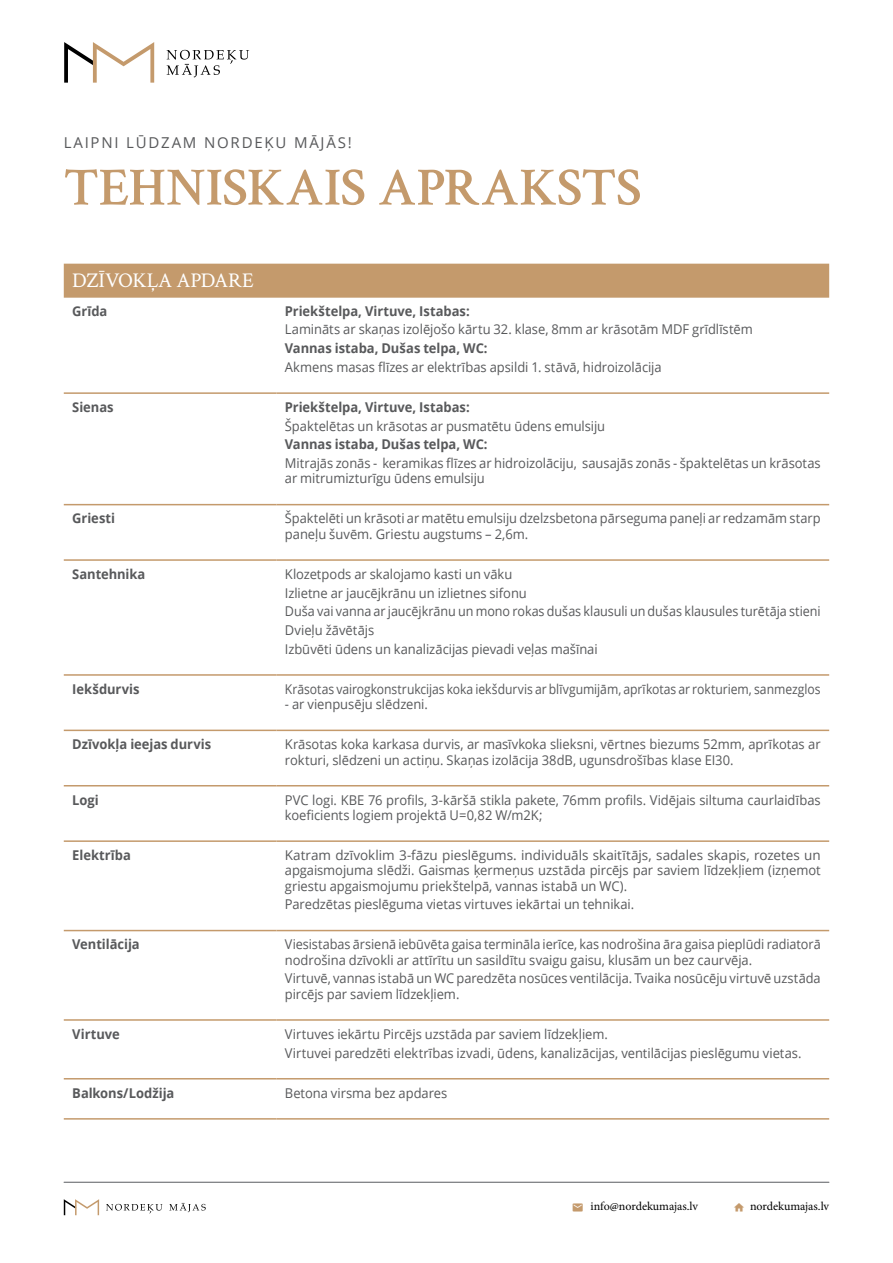
<style>
.page{position:relative;width:893px;height:1263px;background:#fff}
.page>*{position:absolute;margin:0;border:0;box-sizing:border-box;transform-origin:0 0}
.t1{font:600 54px "Crimson Text";color:#c49a6c}
.t2{font:21px "Crimson Text";letter-spacing:-.01em;color:#fff}
.t3{font:15px "Open Sans";letter-spacing:.12em;color:#58595b}
.t4{font:13.5px/18.8px "Open Sans";letter-spacing:-.005em;color:#58595b;scale:.96 1}
.t5{font:13.5px/15.3px "Open Sans";letter-spacing:-.005em;color:#58595b;scale:.95 1}
.t6{font:700 13.5px "Open Sans";letter-spacing:-.005em;color:#58595b;scale:.96 1}
.t7{font:13.5px/15.3px "Open Sans";letter-spacing:-.005em;color:#58595b;text-align:justify}
.t8{font:13.5px/15.3px "Open Sans";letter-spacing:-.005em;color:#58595b;scale:.94 1}
.t9{font:13.5px "Open Sans";letter-spacing:-.005em;color:#58595b;scale:.9 1}
.t10{font:12px "Minion Pro";letter-spacing:-.005em;color:#000}
</style>
<div class="page">
<svg style="left:64px;top:42px;width:90px;height:41px"></svg>
<svg style="left:167px;top:50px;width:82px;height:27px"></svg>
<svg style="left:64px;top:1199px;width:35px;height:16px"></svg>
<svg style="left:106px;top:1204px;width:56px;height:9px"></svg>
<svg style="left:169px;top:1203px;width:37px;height:9px"></svg>
<hr style="left:64px;top:1182px;width:765px;height:1px;background:#808285">
<div style="left:64px;top:264px;width:765px;height:34px;background:#c49a6c"></div>
<hr style="left:64px;top:392px;width:212px;height:2px;background:#c49a6c">
<hr style="left:276px;top:392px;width:553px;height:2px;background:#c49a6c">
<hr style="left:64px;top:504px;width:212px;height:1px;background:#c49a6c">
<hr style="left:276px;top:504px;width:553px;height:1px;background:#c49a6c">
<hr style="left:64px;top:559px;width:212px;height:2px;background:#c49a6c">
<hr style="left:276px;top:559px;width:553px;height:2px;background:#c49a6c">
<hr style="left:64px;top:674px;width:212px;height:2px;background:#c49a6c">
<hr style="left:276px;top:674px;width:553px;height:2px;background:#c49a6c">
<hr style="left:64px;top:730px;width:212px;height:1px;background:#c49a6c">
<hr style="left:276px;top:730px;width:553px;height:1px;background:#c49a6c">
<hr style="left:64px;top:785px;width:212px;height:1px;background:#c49a6c">
<hr style="left:276px;top:785px;width:553px;height:1px;background:#c49a6c">
<hr style="left:64px;top:840px;width:212px;height:2px;background:#c49a6c">
<hr style="left:276px;top:840px;width:553px;height:2px;background:#c49a6c">
<hr style="left:64px;top:930px;width:212px;height:1px;background:#c49a6c">
<hr style="left:276px;top:930px;width:553px;height:1px;background:#c49a6c">
<hr style="left:64px;top:1019px;width:212px;height:2px;background:#c49a6c">
<hr style="left:276px;top:1019px;width:553px;height:2px;background:#c49a6c">
<hr style="left:64px;top:1078px;width:212px;height:1px;background:#c49a6c">
<hr style="left:276px;top:1078px;width:553px;height:1px;background:#c49a6c">
<hr style="left:64px;top:1118px;width:212px;height:1px;background:#c49a6c">
<hr style="left:276px;top:1118px;width:553px;height:1px;background:#c49a6c">
<p class="t3" style="left:64px;top:132px;width:289px">LAIPNI LŪDZAM NORDEĶU MĀJĀS!</p>
<h1 class="t1" style="left:64px;top:149px;width:579px">TEHNISKAIS APRAKSTS</h1>
<h2 class="t2" style="left:72px;top:266px;width:183px">DZĪVOKĻA APDARE</h2>
<p class="t6" style="left:72px;top:301px;width:38px">Grīda</p>
<p class="t6" style="left:285px;top:301px;width:194px">Priekštelpa, Virtuve, Istabas:</p>
<p class="t4" style="left:285px;top:320px;width:489px">Lamināts ar skaņas izolējošo kārtu 32. klase, 8mm ar krāsotām MDF grīdlīstēm</p>
<p class="t6" style="left:285px;top:339px;width:213px">Vannas istaba, Dušas telpa, WC:</p>
<p class="t4" style="left:285px;top:357px;width:394px">Akmens masas flīzes ar elektrības apsildi 1. stāvā, hidroizolācija</p>
<p class="t6" style="left:72px;top:397px;width:45px">Sienas</p>
<p class="t6" style="left:285px;top:397px;width:194px">Priekštelpa, Virtuve, Istabas:</p>
<p class="t4" style="left:285px;top:416px;width:335px">Špaktelētas un krāsotas ar pusmatētu ūdens emulsiju</p>
<p class="t6" style="left:285px;top:435px;width:213px">Vannas istaba, Dušas telpa, WC:</p>
<p class="t4" style="left:285px;top:455px;width:560px;line-height:15.3px">Mitrajās zonās - keramikas flīzes ar hidroizolāciju, sausajās zonās - špaktelētas un krāsotas ar mitrumizturīgu ūdens emulsiju</p>
<p class="t6" style="left:72px;top:509px;width:46px">Griesti</p>
<p class="t5" style="left:285px;top:511px;width:565px">Špaktelēti un krāsoti ar matētu emulsiju dzelzsbetona pārseguma paneļi ar redzamām starp paneļu šuvēm. Griestu augstums – 2,6m.</p>
<p class="t6" style="left:72px;top:564px;width:78px">Santehnika</p>
<p class="t4" style="left:285px;top:564px;width:560px">Klozetpods ar skalojamo kasti un vāku<br>Izlietne ar jaucējkrānu un izlietnes sifonu<br>Duša vai vanna ar jaucējkrānu un mono rokas dušas klausuli un dušas klausules turētāja stieni Dvieļu žāvētājs<br>Izbūvēti ūdens un kanalizācijas pievadi veļas mašīnai</p>
<p class="t6" style="left:72px;top:679px;width:72px">Iekšdurvis</p>
<p class="t9" style="left:285px;top:680px;width:597px">Krāsotas vairogkonstrukcijas koka iekšdurvis ar blīvgumijām, aprīkotas ar rokturiem, sanmezglos</p>
<p class="t4" style="left:285px;top:694px;width:150px">- ar vienpusēju slēdzeni.</p>
<p class="t6" style="left:72px;top:735px;width:146px">Dzīvokļa ieejas durvis</p>
<p class="t4" style="left:285px;top:736px;width:560px;line-height:15.3px">Krāsotas koka karkasa durvis, ar masīvkoka slieksni, vērtnes biezums 52mm, aprīkotas ar rokturi, slēdzeni un actiņu. Skaņas izolācija 38dB, ugunsdrošības klase EI30.</p>
<p class="t6" style="left:72px;top:790px;width:29px">Logi</p>
<p class="t4" style="left:285px;top:792px;width:560px;line-height:15.3px">PVC logi. KBE 76 profils, 3-kāršā stikla pakete, 76mm profils. Vidējais siltuma caurlaidības koeficients logiem projektā U=0,82 W/m2K;</p>
<p class="t6" style="left:72px;top:845px;width:63px">Elektrība</p>
<p class="t7" style="left:285px;top:847px;width:537px">Katram dzīvoklim 3-fāzu pieslēgums. individuāls skaitītājs, sadales skapis, rozetes un apgaismojuma slēdži. Gaismas ķermeņus uzstāda pircējs par saviem līdzekļiem (izņemot griestu apgaismojumu priekštelpā, vannas istabā un WC).</p>
<p class="t4" style="left:285px;top:895px;width:365px">Paredzētas pieslēguma vietas virtuves iekārtai un tehnikai.</p>
<p class="t6" style="left:72px;top:935px;width:72px">Ventilācija</p>
<p class="t8" style="left:285px;top:936px;width:571px">Viesistabas ārsienā iebūvēta gaisa termināla ierīce, kas nodrošina āra gaisa pieplūdi radiatorā nodrošina dzīvokli ar attīrītu un sasildītu svaigu gaisu, klusām un bez caurvēja.</p>
<p class="t5" style="left:285px;top:970px;width:565px">Virtuvē, vannas istabā un WC paredzēta nosūces ventilācija. Tvaika nosūcēju virtuvē uzstāda pircējs par saviem līdzekļiem.</p>
<p class="t6" style="left:72px;top:1024px;width:51px">Virtuve</p>
<p class="t4" style="left:285px;top:1024px;width:540px">Virtuves iekārtu Pircējs uzstāda par saviem līdzekļiem.<br>Virtuvei paredzēti elektrības izvadi, ūdens, kanalizācijas, ventilācijas pieslēgumu vietas.</p>
<p class="t6" style="left:72px;top:1083px;width:108px">Balkons/Lodžija</p>
<p class="t4" style="left:285px;top:1083px;width:171px">Betona virsma bez apdares</p>
<p class="t10" style="left:590px;top:1198px;width:109px">info@nordekumajas.lv</p>
<p class="t10" style="left:750px;top:1198px;width:81px">nordekumajas.lv</p>
</div>
